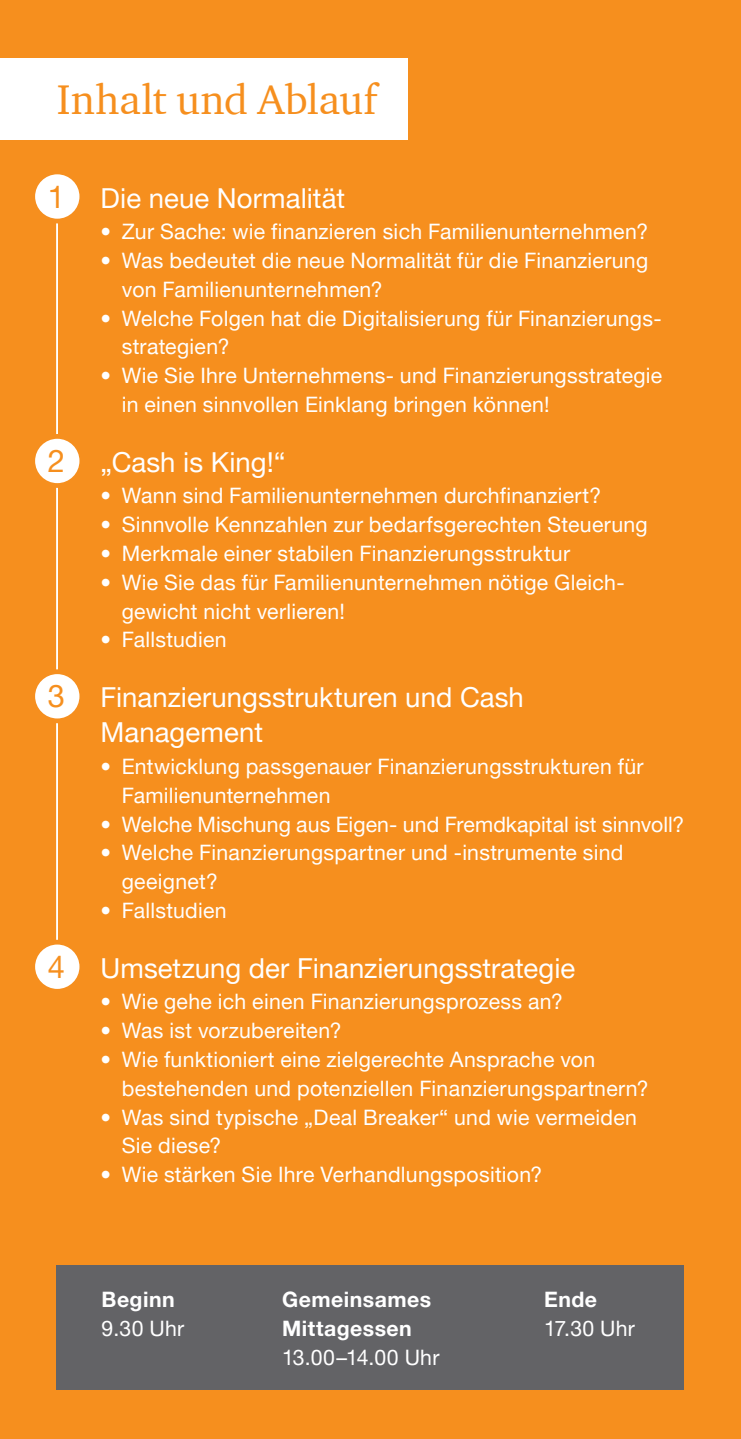
<style>
.page{position:relative;width:741px;height:1439px;background:#f68f1e}
.page>*{position:absolute;margin:0;border:0;box-sizing:border-box;transform-origin:0 0}
.t1{font:42.5px "Charter ITC Com";color:#f68f1e}
.t2{font:31px "Helvetica Neue LT Pro";color:#f68f1e}
.t3{font:27.5px/35px "Helvetica Neue LT Pro";letter-spacing:.005em;color:#fff}
.t4{font:21.25px/28.8px "Helvetica Neue LT Pro";letter-spacing:.015em;color:#fff}
.t5{font:700 21.25px/28.8px "Helvetica Neue LT Pro";letter-spacing:.02em;color:#fff}
</style>
<div class="page">
<div style="left:0;top:58px;width:407px;height:82px;background:#fff"></div>
<hr style="left:56px;top:198px;width:2px;height:756px;background:#fff">
<div style="left:33px;top:172px;width:49px;height:49px;background:#fff;border-radius:50%"></div>
<div style="left:30px;top:170px;width:54px;height:53px;border:5px solid #f68f1e;border-radius:50%"></div>
<div style="left:33px;top:436px;width:49px;height:49px;background:#fff;border-radius:50%"></div>
<div style="left:30px;top:434px;width:54px;height:54px;border:5px solid #f68f1e;border-radius:50%"></div>
<div style="left:33px;top:672px;width:49px;height:49px;background:#fff;border-radius:50%"></div>
<div style="left:30px;top:669px;width:54px;height:54px;border:5px solid #f68f1e;border-radius:50%"></div>
<div style="left:57px;top:1265px;width:627px;height:124px;background:#636366"></div>
<div style="left:33px;top:942px;width:49px;height:49px;background:#fff;border-radius:50%"></div>
<div style="left:30px;top:940px;width:54px;height:53px;border:5px solid #f68f1e;border-radius:50%"></div>
<h1 class="t1" style="left:57px;top:73px;width:322px">Inhalt und Ablauf</h1>
<h2 class="t2" style="left:48px;top:177px;width:19px">1</h2>
<h2 class="t2" style="left:48px;top:442px;width:19px">2</h2>
<h2 class="t2" style="left:48px;top:677px;width:19px">3</h2>
<h2 class="t2" style="left:48px;top:947px;width:19px">4</h2>
<p class="t3" style="left:100px;top:180px;width:246px">Die neue Normalität</p>
<p class="t4" style="left:100px;top:217px;width:549px">• Zur Sache: wie finanzieren sich Familienunternehmen?</p>
<p class="t4" style="left:122px;top:245px;width:528px;text-indent:-21px">• Was bedeutet die neue Normalität für die Finanzierung von Familienunternehmen?</p>
<p class="t4" style="left:122px;top:303px;width:541px;text-indent:-21px">• Welche Folgen hat die Digitalisierung für Finanzierungs&shy;strategien?</p>
<p class="t4" style="left:122px;top:360px;width:542px;text-indent:-21px">• Wie Sie Ihre Unternehmens- und Finanzierungsstrategie in einen sinnvollen Einklang bringen können!</p>
<p class="t3" style="left:100px;top:444px;width:186px">„Cash is King!“</p>
<p class="t4" style="left:100px;top:481px;width:502px">• Wann sind Familienunternehmen durchfinanziert?</p>
<p class="t4" style="left:100px;top:510px;width:548px">• Sinnvolle Kennzahlen zur bedarfsgerechten Steuerung</p>
<p class="t4" style="left:100px;top:538px;width:471px">• Merkmale einer stabilen Finanzierungsstruktur</p>
<p class="t4" style="left:122px;top:567px;width:504px;text-indent:-21px">• Wie Sie das für Familienunternehmen nötige Gleich&shy;gewicht nicht verlieren!</p>
<p class="t4" style="left:100px;top:625px;width:128px">• Fallstudien</p>
<p class="t3" style="left:100px;top:679px;width:425px">Finanzierungsstrukturen und Cash<br>Management</p>
<p class="t4" style="left:122px;top:751px;width:523px;text-indent:-21px">• Entwicklung passgenauer Finanzierungsstrukturen für<br>Familienunternehmen</p>
<p class="t4" style="left:100px;top:809px;width:585px">• Welche Mischung aus Eigen- und Fremdkapital ist sinnvoll?</p>
<p class="t4" style="left:122px;top:838px;width:503px;text-indent:-21px">• Welche Finanzierungspartner und -instrumente sind geeignet?</p>
<p class="t4" style="left:100px;top:895px;width:128px">• Fallstudien</p>
<p class="t3" style="left:100px;top:950px;width:476px">Umsetzung der Finanzierungsstrategie</p>
<p class="t4" style="left:100px;top:987px;width:464px">• Wie gehe ich einen Finanzierungsprozess an?</p>
<p class="t4" style="left:100px;top:1015px;width:242px">• Was ist vorzubereiten?</p>
<p class="t4" style="left:122px;top:1044px;width:528px;text-indent:-21px">• Wie funktioniert eine zielgerechte Ansprache von bestehenden und potenziellen Finanzierungspartnern?</p>
<p class="t4" style="left:122px;top:1102px;width:516px;text-indent:-21px">• Was sind typische „Deal Breaker“ und wie vermeiden<br>Sie diese?</p>
<p class="t4" style="left:100px;top:1159px;width:443px">• Wie stärken Sie Ihre Verhandlungsposition?</p>
<p class="t5" style="left:102px;top:1285px;width:75px">Beginn</p>
<p class="t4" style="left:102px;top:1313px;width:84px">9.30 Uhr</p>
<p class="t5" style="left:282px;top:1285px;width:151px">Gemeinsames<br>Mittagessen</p>
<p class="t4" style="left:282px;top:1342px;width:159px">13.00–14.00 Uhr</p>
<p class="t5" style="left:544px;top:1285px;width:55px">Ende</p>
<p class="t4" style="left:544px;top:1313px;width:92px">17.30 Uhr</p>
</div>
